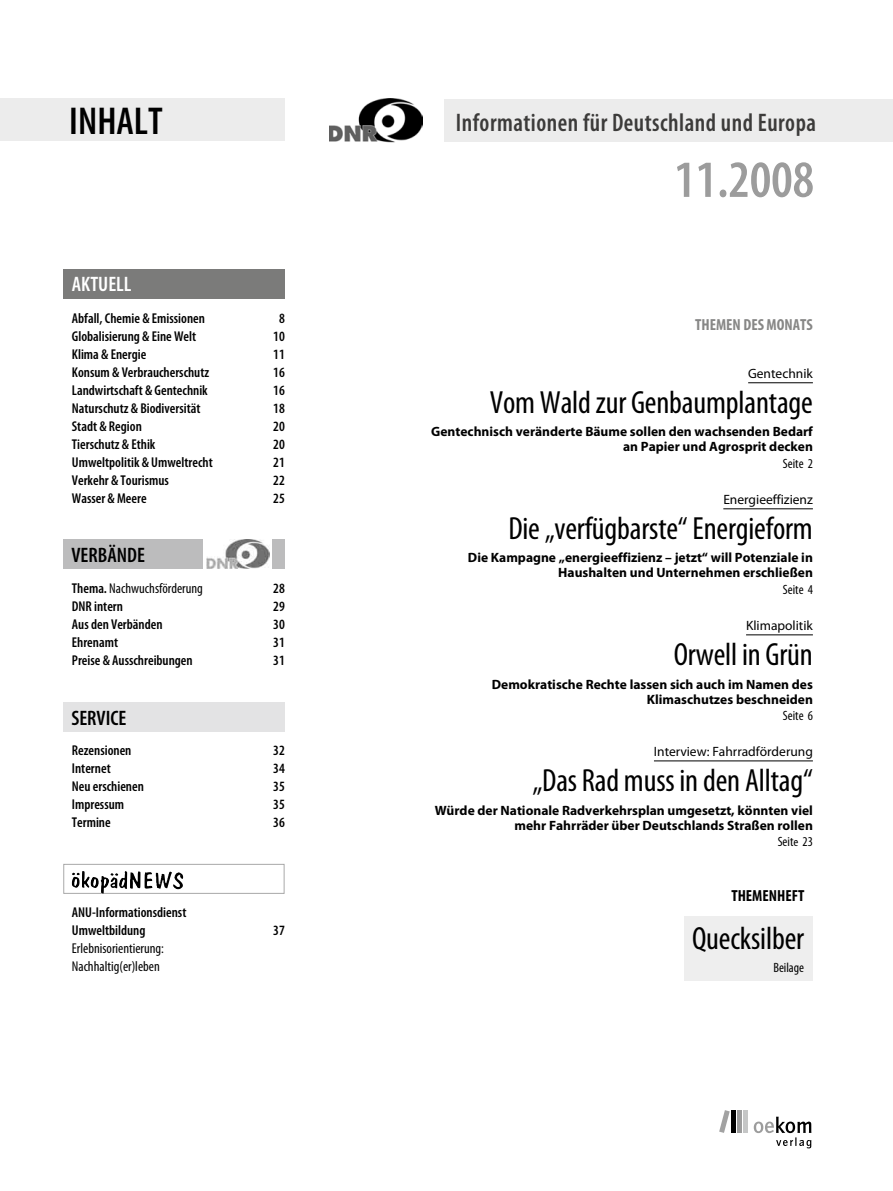
<style>
.page{position:relative;width:893px;height:1191px;background:#fff}
.page>*{position:absolute;margin:0;border:0;box-sizing:border-box;transform-origin:0 0}
.t1{font:600 condensed 52.5px "Myriad Pro";color:#9c9c9c}
.t2{font:600 condensed 39px "Myriad Pro";color:#000}
.t3{font:condensed 32.1px "Myriad Pro";letter-spacing:-.005em;color:#000}
.t4{font:600 condensed 25.5px "Myriad Pro";letter-spacing:.02em;color:#3c3b3a;scale:.95 1}
.t5{font:600 condensed 21px "Myriad Pro";color:#000}
.t6{font:600 condensed 21px "Myriad Pro";color:#fff}
.t7{font:700 condensed 16.05px "Myriad Pro";color:#878786}
.t8{font:700 condensed 16.05px "Myriad Pro";color:#000}
.t9{font:600 condensed 14.25px/18px "Myriad Pro";color:#000}
.t10{font:condensed 14.25px/18px "Myriad Pro";color:#000}
.t11{font:700 13.5px/15px "Myriad Pro";color:#000;text-align:right}
.t12{font:13.5px "Myriad Pro";color:#000}
.t13{font:condensed 13.5px "Myriad Pro";color:#000}
.s1{font-weight:600}
.s2{font-size:12.3px}
</style>
<div class="page">
<div style="left:63px;top:539px;width:221px;height:30px;background:#bcbcbd"></div>
<div style="left:203px;top:535px;width:68px;height:35px;background:#fff"></div>
<img style="left:207px;top:539px;width:62px;height:30px">
<div style="left:63px;top:702px;width:221px;height:30px;background:#e3e3e4"></div>
<div style="left:63px;top:864px;width:221px;height:29px;background:#fff;border:1px solid #a9a9a9"></div>
<img style="left:82px;top:871px;width:45px;height:18px">
<div style="left:0;top:98px;width:285px;height:42px;background:#ececec"></div>
<div style="left:444px;top:100px;width:449px;height:42px;background:#ececec"></div>
<div style="left:743px;top:1110px;width:5px;height:22px;background:#c5c6c6"></div>
<div style="left:737px;top:1110px;width:5px;height:22px;background:#9c9c9c"></div>
<div style="left:731px;top:1110px;width:5px;height:22px;background:#000"></div>
<svg style="left:719px;top:1110px;width:11px;height:22px"></svg>
<svg style="left:754px;top:1116px;width:57px;height:32px"></svg>
<hr style="left:748px;top:382px;width:65px;height:1px;background:#000">
<hr style="left:723px;top:508px;width:90px;height:1px;background:#000">
<hr style="left:746px;top:634px;width:67px;height:1px;background:#000">
<hr style="left:654px;top:760px;width:159px;height:1px;background:#000">
<img style="left:329px;top:99px;width:94px;height:43px">
<div style="left:64px;top:269px;width:221px;height:30px;background:#7b7b7a"></div>
<div style="left:684px;top:916px;width:129px;height:65px;background:#eee"></div>
<h2 class="t2" style="left:69px;top:97px;width:95px">INHALT</h2>
<h3 class="t4" style="left:456px;top:107px;width:381px">Informationen für Deutschland und Europa</h3>
<h3 class="t6" style="left:72px;top:271px;width:19px">Aktuell</h3>
<p class="t9" style="left:72px;top:308px;width:135px">Abfall, Chemie &amp; Emissionen</p>
<p class="t9" style="left:279px;top:308px;width:7px">8</p>
<p class="t9" style="left:72px;top:326px;width:126px">Globalisierung &amp; Eine Welt</p>
<p class="t9" style="left:273px;top:326px;width:13px">10</p>
<p class="t9" style="left:72px;top:344px;width:76px">Klima &amp; Energie</p>
<p class="t9" style="left:273px;top:344px;width:13px">11</p>
<p class="t9" style="left:72px;top:362px;width:139px">Konsum &amp; Verbraucherschutz</p>
<p class="t9" style="left:273px;top:362px;width:13px">16</p>
<p class="t9" style="left:72px;top:380px;width:137px">Landwirtschaft &amp; Gentechnik</p>
<p class="t9" style="left:273px;top:380px;width:13px">16</p>
<p class="t9" style="left:72px;top:398px;width:130px">Naturschutz &amp; Biodiversität</p>
<p class="t9" style="left:273px;top:398px;width:13px">18</p>
<p class="t9" style="left:72px;top:416px;width:71px">Stadt &amp; Region</p>
<p class="t9" style="left:273px;top:416px;width:13px">20</p>
<p class="t9" style="left:72px;top:434px;width:85px">Tierschutz &amp; Ethik</p>
<p class="t9" style="left:273px;top:434px;width:13px">20</p>
<p class="t9" style="left:72px;top:452px;width:142px">Umweltpolitik &amp; Umweltrecht</p>
<p class="t9" style="left:273px;top:452px;width:13px">21</p>
<p class="t9" style="left:72px;top:470px;width:99px">Verkehr &amp; Tourismus</p>
<p class="t9" style="left:273px;top:470px;width:13px">22</p>
<p class="t9" style="left:72px;top:488px;width:76px">Wasser &amp; Meere</p>
<p class="t9" style="left:273px;top:488px;width:13px">25</p>
<h3 class="t5" style="left:71px;top:542px;width:10px">verb</h3>
<h3 class="t5" style="left:107px;top:542px;width:37px">ände</h3>
<p class="t10" style="left:72px;top:579px;width:133px"><span class="s1">Thema.</span> Nachwuchsförderung</p>
<p class="t9" style="left:273px;top:578px;width:13px">28</p>
<p class="t9" style="left:72px;top:596px;width:53px">DNR intern</p>
<p class="t9" style="left:273px;top:596px;width:13px">29</p>
<p class="t9" style="left:72px;top:614px;width:92px">Aus den Verbänden</p>
<p class="t9" style="left:273px;top:614px;width:13px">30</p>
<p class="t9" style="left:72px;top:632px;width:48px">Ehrenamt</p>
<p class="t9" style="left:273px;top:632px;width:13px">31</p>
<p class="t9" style="left:72px;top:650px;width:122px">Preise &amp; Ausschreibungen</p>
<p class="t9" style="left:273px;top:650px;width:13px">31</p>
<h3 class="t5" style="left:71px;top:705px;width:46px">Service</h3>
<p class="t9" style="left:72px;top:740px;width:61px">Rezensionen</p>
<p class="t9" style="left:273px;top:740px;width:13px">32</p>
<p class="t9" style="left:72px;top:758px;width:40px">Internet</p>
<p class="t9" style="left:273px;top:758px;width:13px">34</p>
<p class="t9" style="left:72px;top:776px;width:74px">Neu erschienen</p>
<p class="t9" style="left:273px;top:776px;width:13px">35</p>
<p class="t9" style="left:72px;top:794px;width:54px">Impressum</p>
<p class="t9" style="left:273px;top:794px;width:13px">35</p>
<p class="t9" style="left:72px;top:812px;width:40px">Termine</p>
<p class="t9" style="left:273px;top:812px;width:13px">36</p>
<p class="t9" style="left:72px;top:902px;width:116px">ANU-Informationsdienst<br>Umweltbildung</p>
<p class="t10" style="left:72px;top:939px;width:94px">Erlebnisorientierung:<br>Nachhaltig(er)leben</p>
<p class="t9" style="left:273px;top:920px;width:13px">37</p>
<h1 class="t1" style="left:674px;top:147px;width:141px">11.2008</h1>
<p class="t7" style="left:695px;top:315px;width:119px">THEMEN DES MONATS</p>
<p class="t12" style="left:748px;top:365px;width:66px">Gentechnik</p>
<h3 class="t3" style="left:490px;top:383px;width:325px">Vom Wald zur Genbaumplantage</h3>
<p class="t11" style="left:431px;top:424px;width:383px">Gentechnisch veränderte Bäume sollen den wachsenden Bedarf an Papier und Agrosprit decken</p>
<p class="t13" style="left:783px;top:455px;width:31px">Seite 2</p>
<p class="t12" style="left:723px;top:491px;width:91px">Energieeffizienz</p>
<h3 class="t3" style="left:508px;top:509px;width:306px">Die „verfügbarste“ Energieform</h3>
<p class="t11" style="left:468px;top:550px;width:346px">Die Kampagne „energieeffizienz – jetzt“ will Potenziale in<br>Haushalten und Unternehmen erschließen</p>
<p class="t13" style="left:783px;top:581px;width:31px">Seite 4</p>
<p class="t12" style="left:746px;top:617px;width:68px">Klimapolitik</p>
<h3 class="t3" style="left:674px;top:635px;width:141px">Orwell in Grün</h3>
<p class="t11" style="left:492px;top:676px;width:323px">Demokratische Rechte lassen sich auch im Namen des<br>Klimaschutzes beschneiden</p>
<p class="t13" style="left:783px;top:707px;width:31px">Seite 6</p>
<p class="t12" style="left:654px;top:743px;width:160px">Interview: Fahrradförderung</p>
<h3 class="t3" style="left:532px;top:761px;width:282px">„Das Rad muss in den Alltag“</h3>
<p class="t11" style="left:435px;top:802px;width:380px">Würde der Nationale Radverkehrsplan umgesetzt, könnten viel mehr Fahrräder über Deutschlands Straßen rollen</p>
<p class="t13" style="left:778px;top:833px;width:37px">Seit<span class="s2">e</span> 23</p>
<p class="t8" style="left:731px;top:885px;width:74px">THEMENHEFT</p>
<h3 class="t3" style="left:692px;top:919px;width:114px">Quecksilber</h3>
<p class="t13" style="left:773px;top:959px;width:32px">Beilage</p>
</div>
